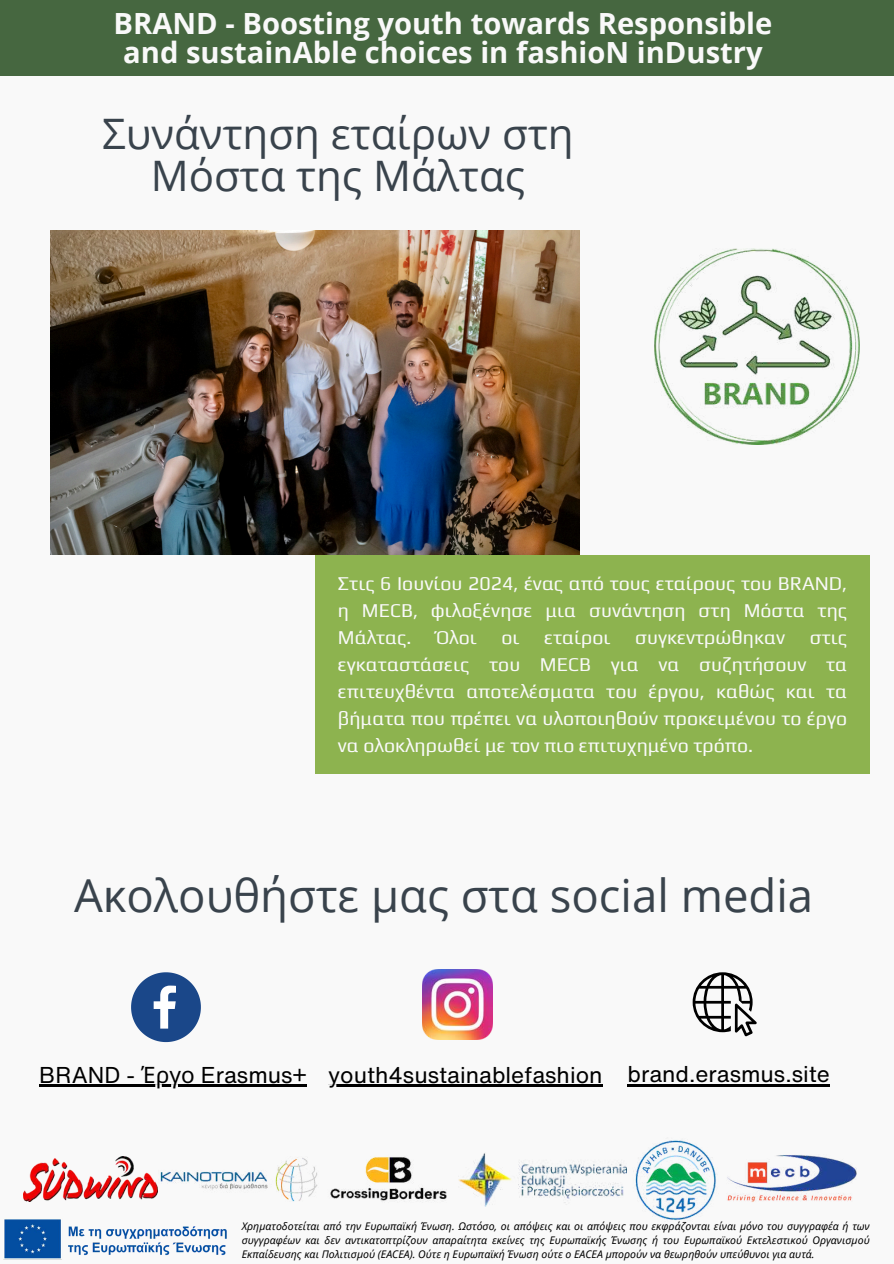
<style>
.page{position:relative;width:894px;height:1264px;background:#fff}
.page>*{position:absolute;margin:0;border:0;box-sizing:border-box;transform-origin:0 0}
.t1{font:45.45px "Open Sans";color:#39434c}
.t2{font:42px/41.7px "Open Sans";color:#39434c;text-align:center}
.t3{font:700 29.1px/29.2px "Open Sans";color:#f9f9f9;text-align:center}
.t4{font:22.5px "Anonymous";color:#000}
.t5{font:19.5px/27px "Play";color:#f9f9f9;text-align:justify}
.t6{font:italic 10.5px/14px "Noto Sans";color:#000;text-align:justify}
.s1{font-family:"Noto Sans"}
</style>
<div class="page">
<div style="left:0;top:0;width:893px;height:1263px;background:#f9f9f9"></div>
<div style="left:0;top:0;width:893px;height:76px;background:#466740"></div>
<img style="left:23px;top:1156px;width:295px;height:45px">
<img style="left:330px;top:1157px;width:117px;height:44px">
<img style="left:458px;top:1153px;width:168px;height:53px">
<img style="left:635px;top:1140px;width:81px;height:80px">
<img style="left:727px;top:1155px;width:129px;height:47px">
<svg style="left:131px;top:972px;width:70px;height:70px"></svg>
<img style="left:423px;top:969px;width:69px;height:70px">
<svg style="left:692px;top:972px;width:64px;height:64px"></svg>
<div style="left:315px;top:555px;width:554px;height:219px;background:#8db34f"></div>
<img style="left:654px;top:248px;width:205px;height:196px">
<img style="left:50px;top:231px;width:529px;height:324px">
<img style="left:3px;top:1219px;width:224px;height:41px">
<hr style="left:627px;top:1084px;width:202px;height:2px;background:#000">
<hr style="left:328px;top:1084px;width:274px;height:2px;background:#000">
<hr style="left:39px;top:1084px;width:268px;height:2px;background:#000">
<h3 class="t3" style="left:114px;top:8px;width:660px">BRAND - Boosting youth towards Responsible and sustainAble choices in fashioN inDustry</h3>
<h2 class="t2" style="left:102px;top:112px;width:473px">Συνάντηση εταίρων στη<br>Μόστα της Μάλτας</h2>
<h3 class="t5" style="left:338px;top:568px;width:510px">Στις 6 Ιουνίου 2024, ένας από τους εταίρους του BRAND, η MECB, φιλοξένησε μια συνάντηση στη Μόστα της Μάλτας.</h3>
<h3 class="t5" style="left:436px;top:622px;width:42px">Όλοι</h3>
<h3 class="t5" style="left:501px;top:622px;width:20px">οι</h3>
<h3 class="t5" style="left:544px;top:622px;width:68px">εταίροι</h3>
<h3 class="t5" style="left:634px;top:622px;width:152px">συγκεντρώθηκαν</h3>
<h3 class="t5" style="left:338px;top:622px;width:510px;text-indent:471px">στις εγκαταστάσεις του MECB για να συζητήσουν τα επιτευχθέντα αποτελέσματα του έργου, καθώς και τα βήματα που πρέπει να υλοποιηθούν προκειμένου το έργο να ολοκληρωθεί με τον πιο επιτυχημένο τρόπο.</h3>
<h1 class="t1" style="left:74px;top:864px;width:740px">Ακολουθήστε μας στα social media</h1>
<h3 class="t4" style="left:39px;top:1066px;width:791px">BRAND - <span class="s1">Έργο</span> Erasmus+ youth4sustainablefashion brand.erasmus.site</h3>
<p class="t6" style="left:242px;top:1218px;width:629px">Χρηματοδοτείται από την Ευρωπαϊκή Ένωση. Ωστόσο, οι απόψεις και οι απόψεις που εκφράζονται είναι μόνο του συγγραφέα ή των συγγραφέων και δεν αντικατοπτρίζουν απαραίτητα εκείνες της Ευρωπαϊκής Ένωσης ή του Ευρωπαϊκού Εκτελεστικού Οργανισμού Εκπαίδευσης και Πολιτισμού (EACEA). Ούτε η Ευρωπαϊκή Ένωση ούτε ο EACEA μπορούν να θεωρηθούν υπεύθυνοι για αυτά.</p>
</div>
